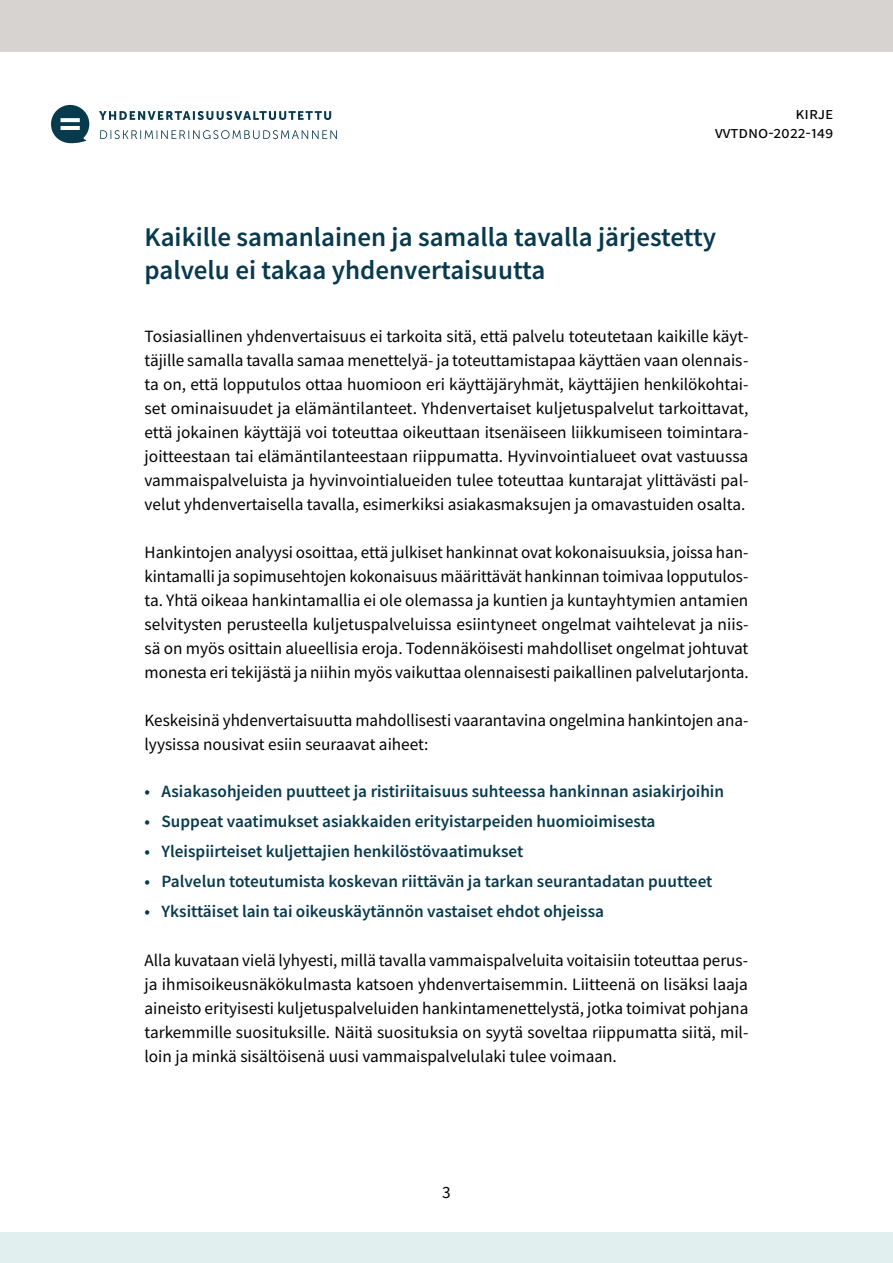
<style>
.page{position:relative;width:893px;height:1263px;background:#fff}
.page>*{position:absolute;margin:0;border:0;box-sizing:border-box;transform-origin:0 0}
.Alaotsikko_1_1_H2{font:600 27px/33px "Source Sans Pro";color:#083a4e}
.Leipis_tasapalsta_11pt_P{font:17.25px/24px "Source Sans Pro";color:#000;text-align:justify}
.t1{font:600 17.25px "Source Sans Pro";color:#083a4e}
</style>
<div class="page">
<div style="left:0;top:0;width:893px;height:51px;background:#d7d3d1"></div>
<svg style="left:51px;top:105px;width:39px;height:39px"></svg>
<svg style="left:100px;top:130px;width:237px;height:9px"></svg>
<svg style="left:99px;top:111px;width:232px;height:9px"></svg>
<div style="left:0;top:1233px;width:893px;height:30px;background:#e1f0ee"></div>
<p class="Leipis_tasapalsta_11pt_P" style="left:715px;top:103px;width:120px;line-height:19.5px;text-align:right">kirje<br>VVTDno-2022-149</p>
<h2 class="Alaotsikko_1_1_H2" style="left:145px;top:220px;width:573px">Kaikille samanlainen ja samalla tavalla järjestetty palvelu ei takaa yhdenvertaisuutta</h2>
<p class="Leipis_tasapalsta_11pt_P" style="left:145px;top:324px;width:605px">Tosiasiallinen yhdenvertaisuus ei tarkoita sitä, että palvelu toteutetaan kaikille käyt&shy;täjille samalla tavalla samaa menettelyä- ja toteuttamistapaa käyttäen vaan olennais&shy;ta on, että lopputulos ottaa huomioon eri käyttäjäryhmät, käyttäjien henkilökohtai&shy;set ominaisuudet ja elämäntilanteet. Yhdenvertaiset kuljetuspalvelut tarkoittavat, että jokainen käyttäjä voi toteuttaa oikeuttaan itsenäiseen liikkumiseen toimintara&shy;joitteestaan tai elämäntilanteestaan riippumatta. Hyvinvointialueet ovat vastuussa vammaispalveluista ja hyvinvointialueiden tulee toteuttaa kuntarajat ylittävästi pal&shy;velut yhdenvertaisella tavalla, esimerkiksi asiakasmaksujen ja omavastuiden osalta.</p>
<p class="Leipis_tasapalsta_11pt_P" style="left:145px;top:540px;width:606px">Hankintojen analyysi osoittaa, että julkiset hankinnat ovat kokonaisuuksia, joissa han&shy;kintamalli ja sopimusehtojen kokonaisuus määrittävät hankinnan toimivaa lopputulos&shy;ta. Yhtä oikeaa hankintamallia ei ole olemassa ja kuntien ja kuntayhtymien antamien selvitysten perusteella kuljetuspalveluissa esiintyneet ongelmat vaihtelevat ja niis&shy;sä on myös osittain alueellisia eroja. Todennäköisesti mahdolliset ongelmat johtuvat monesta eri tekijästä ja niihin myös vaikuttaa olennaisesti paikallinen palvelutarjonta.</p>
<p class="Leipis_tasapalsta_11pt_P" style="left:145px;top:708px;width:605px">Keskeisinä yhdenvertaisuutta mahdollisesti vaarantavina ongelmina hankintojen ana&shy;lyysissa nousivat esiin seuraavat aiheet:</p>
<p class="t1" style="left:145px;top:780px;width:581px">• Asiakasohjeiden puutteet ja ristiriitaisuus suhteessa hankinnan asiakirjoihin</p>
<p class="t1" style="left:145px;top:810px;width:512px">• Suppeat vaatimukset asiakkaiden erityistarpeiden huomioimisesta</p>
<p class="t1" style="left:145px;top:840px;width:380px">• Yleispiirteiset kuljettajien henkilöstövaatimukset</p>
<p class="t1" style="left:145px;top:870px;width:569px">• Palvelun toteutumista koskevan riittävän ja tarkan seurantadatan puutteet</p>
<p class="t1" style="left:145px;top:900px;width:461px">• Yksittäiset lain tai oikeuskäytännön vastaiset ehdot ohjeissa</p>
<p class="Leipis_tasapalsta_11pt_P" style="left:145px;top:948px;width:605px">Alla kuvataan vielä lyhyesti, millä tavalla vammaispalveluita voitaisiin toteuttaa perus&shy;ja ihmisoikeusnäkökulmasta katsoen yhdenvertaisemmin. Liitteenä on lisäksi laaja aineisto erityisesti kuljetuspalveluiden hankintamenettelystä, jotka toimivat pohjana tarkemmille suosituksille. Näitä suosituksia on syytä soveltaa riippumatta siitä, mil&shy;loin ja minkä sisältöisenä uusi vammaispalvelulaki tulee voimaan.</p>
<p class="Leipis_tasapalsta_11pt_P" style="left:442px;top:1180px;width:10px">3</p>
</div>
